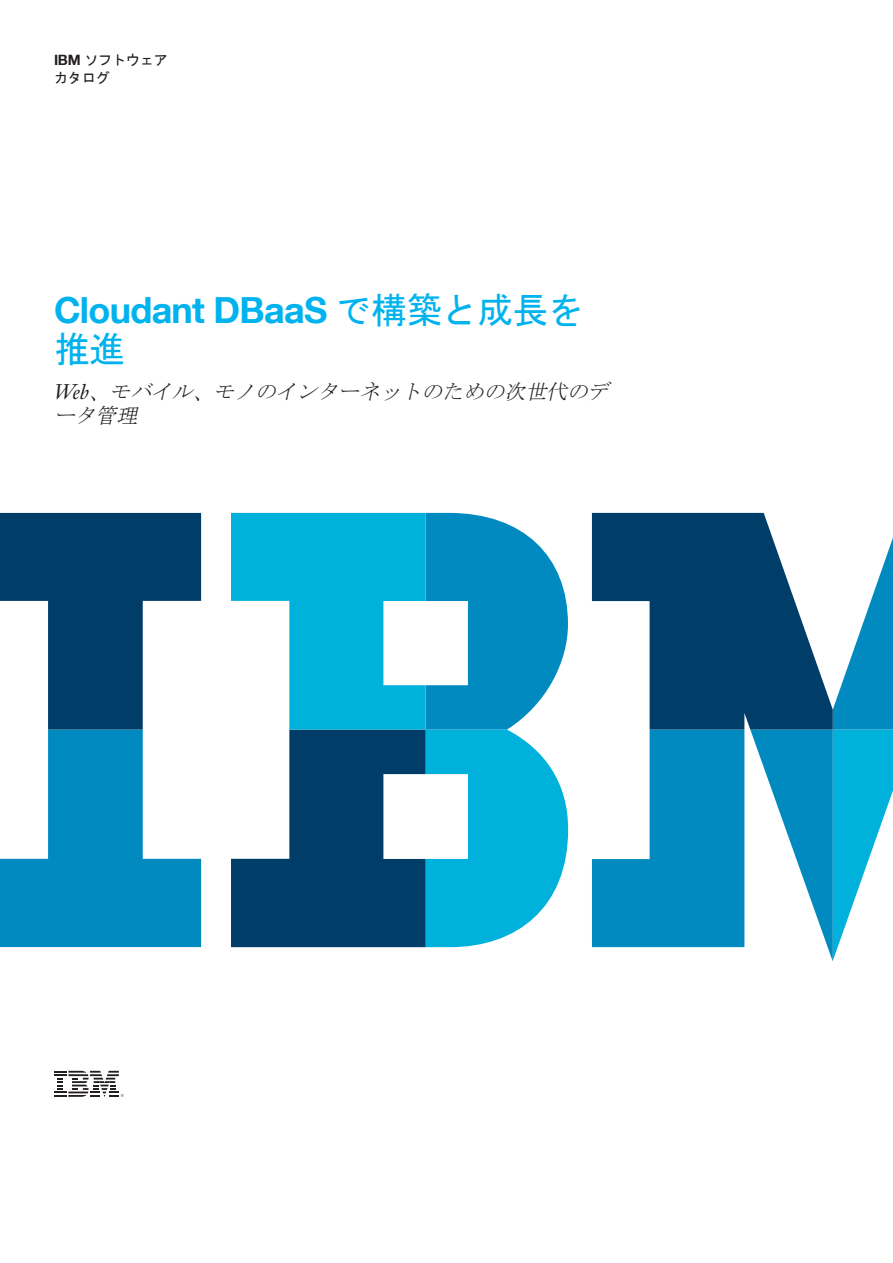
<style>
.page{position:relative;width:893px;height:1263px;background:#fff}
.page>*{position:absolute;margin:0;border:0;box-sizing:border-box;transform-origin:0 0}
._1A_title__color{font:700 36px/39px "Helvetica Neue LT Com";letter-spacing:-.02em;color:#00b3ee}
._1A_title__color-2{font:italic 21px/24px "MS Mincho";color:#231f20}
._0A_business_unit{font:14.25px "MS Gothic";letter-spacing:-.02em;color:#231f20}
.s1{font-family:"Helvetica Neue LT Com";font-weight:700}
.s2{font-family:"MS Gothic";font-weight:400}
.s3{font-family:"Janson Text LT Std"}
</style>
<div class="page">
<svg style="left:54px;top:1071px;width:70px;height:26px"></svg>
<svg style="left:0;top:513px;width:201px;height:434px"></svg>
<svg style="left:833px;top:538px;width:60px;height:422px"></svg>
<svg style="left:592px;top:729px;width:241px;height:232px;fill:#008ac0"></svg>
<svg style="left:592px;top:513px;width:241px;height:216px;fill:#003e69"></svg>
<svg style="left:231px;top:513px;width:337px;height:434px"></svg>
<p class="_0A_business_unit" style="left:54px;top:52px;width:116px"><span class="s1">IBM</span> ソフトウェア</p>
<p class="_0A_business_unit" style="left:54px;top:70px;width:58px">カタログ</p>
<p class="_1A_title__color" style="left:54px;top:289px;width:531px">Cloudant DBaaS <span class="s2">で構築と成長を推進</span></p>
<p class="_1A_title__color-2" style="left:54px;top:380px;width:561px"><span class="s3">Web</span> 、モバイル、モノのインターネットのための次世代のデータ管理</p>
</div>
